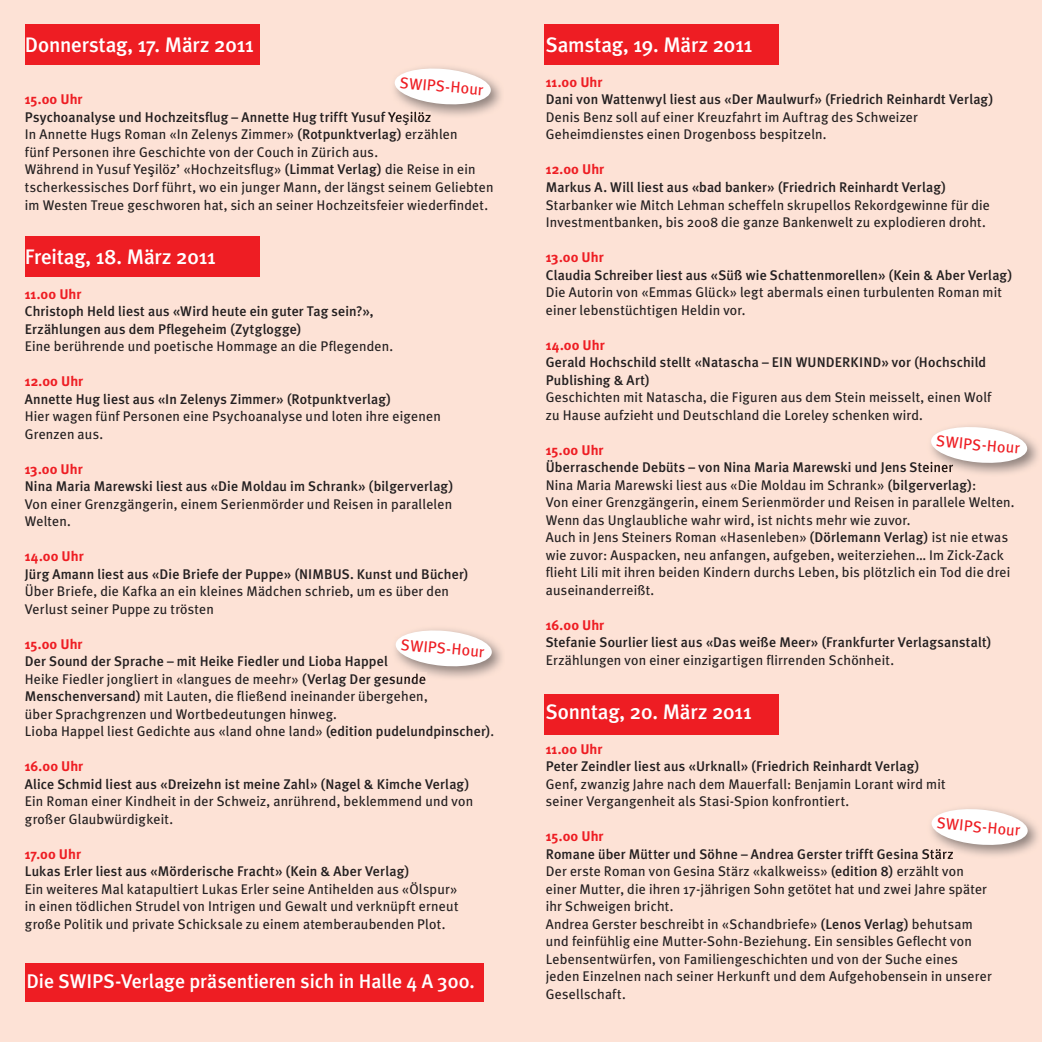
<style>
.page{position:relative;width:1042px;height:1042px;background:#fde2d6}
.page>*{position:absolute;margin:0;border:0;box-sizing:border-box;transform-origin:0 0}
.t1{font:500 21px "Meta Plus";letter-spacing:-.005em;color:#fff}
.t2{font:500 19.78px "Meta Plus";letter-spacing:-.005em;color:#fff}
.t3{font:15.92px "Meta Plus";color:#ee1d23}
.t4{font:14px/17.5px "Meta Plus";letter-spacing:.01em;color:#231f20}
.t5{font:500 14px/17.5px "Meta Plus";letter-spacing:.01em;color:#231f20}
.t6{font:700 14px "Meta Plus";letter-spacing:.005em;color:#ee1d23}
.s1{font-weight:700;color:#ee1d23}
.s2{font-weight:500}
.s3{font-family:"Microsoft Sans Serif"}
</style>
<div class="page">
<div style="left:25px;top:25px;width:234px;height:40px;background:#ee1d23"></div>
<div style="left:544px;top:25px;width:235px;height:40px;background:#ee1d23"></div>
<div style="left:25px;top:236px;width:234px;height:40px;background:#ee1d23"></div>
<div style="left:544px;top:694px;width:235px;height:40px;background:#ee1d23"></div>
<img style="left:410px;top:80px;width:91px;height:36px">
<svg style="left:390px;top:112px;width:19px;height:6px"></svg>
<img style="left:410px;top:112px;width:21px;height:6px">
<svg style="left:394px;top:67px;width:98px;height:39px"></svg>
<img style="left:411px;top:642px;width:91px;height:36px">
<img style="left:391px;top:673px;width:35px;height:7px">
<svg style="left:395px;top:629px;width:98px;height:39px"></svg>
<img style="left:948px;top:820px;width:90px;height:36px">
<img style="left:926px;top:848px;width:27px;height:11px">
<svg style="left:931px;top:808px;width:97px;height:39px;background:#f4edea"></svg>
<img style="left:953px;top:438px;width:85px;height:36px">
<img style="left:926px;top:464px;width:27px;height:9px">
<svg style="left:930px;top:426px;width:98px;height:39px;background:#f3ece9"></svg>
<div style="left:25px;top:963px;width:458px;height:39px;background:#ee1d23"></div>
<h1 class="t1" style="left:25px;top:33px;width:231px">Donnerstag, 17. März 2011</h1>
<p class="t4" style="left:25px;top:91px;width:470px"><span class="s1">15.00 Uhr<br></span><span class="s2">Psychoanalyse und Hochzeitsflug – Annette Hug trifft Yusuf Ye</span><span class="s3">ş</span><span class="s2">ilöz<br></span>In Annette Hugs Roman «In Zelenys Zimmer» <span class="s2">(Rotpunktverlag)</span> erzählen<br>fünf Personen ihre Geschichte von der Couch in Zürich aus.<br>Während in Yusuf Ye<span class="s3">ş</span>ilöz’ «Hochzeitsflug» <span class="s2">(Limmat Verlag)</span> die Reise in ein tscherkessisches Dorf führt, wo ein junger Mann, der längst seinem Geliebten im Westen Treue geschworen hat, sich an seiner Hochzeitsfeier wiederfindet.</p>
<h1 class="t1" style="left:25px;top:244px;width:192px">Freitag, 18. März 2011</h1>
<p class="t6" style="left:25px;top:286px;width:58px">11.00 Uhr</p>
<p class="t5" style="left:25px;top:302px;width:350px">Christoph Held liest aus «Wird heute ein guter Tag sein?»,<br>Erzählungen aus dem Pflegeheim (Zytglogge)</p>
<p class="t4" style="left:25px;top:337px;width:370px">Eine berührende und poetische Hommage an die Pflegenden.</p>
<p class="t6" style="left:25px;top:373px;width:60px">12.00 Uhr</p>
<p class="t5" style="left:25px;top:390px;width:368px">Annette Hug liest aus «In Zelenys Zimmer» (Rotpunktverlag)</p>
<p class="t4" style="left:25px;top:407px;width:417px">Hier wagen fünf Personen eine Psychoanalyse und loten ihre eigenen<br>Grenzen aus.</p>
<p class="t6" style="left:25px;top:461px;width:59px">13.00 Uhr</p>
<p class="t5" style="left:25px;top:477px;width:430px">Nina Maria Marewski liest aus «Die Moldau im Schrank» (bilgerverlag)</p>
<p class="t4" style="left:25px;top:495px;width:429px">Von einer Grenzgängerin, einem Serienmörder und Reisen in parallelen<br>Welten.</p>
<p class="t6" style="left:25px;top:548px;width:60px">14.00 Uhr</p>
<p class="t5" style="left:25px;top:565px;width:445px">Jürg Amann liest aus «Die Briefe der Puppe» (NIMBUS. Kunst und Bücher)</p>
<p class="t4" style="left:25px;top:582px;width:426px">Über Briefe, die Kafka an ein kleines Mädchen schrieb, um es über den<br>Verlust seiner Puppe zu trösten</p>
<p class="t6" style="left:25px;top:636px;width:59px">15.00 Uhr</p>
<p class="t4" style="left:25px;top:652px;width:471px"><span class="s2">Der Sound der Sprache – mit Heike Fiedler und Lioba Happel<br></span>Heike Fiedler jongliert in «langues de meehr» <span class="s2">(Verlag Der gesunde Menschenversand)</span> mit Lauten, die fließend ineinander übergehen,<br>über Sprachgrenzen und Wortbedeutungen hinweg.<br>Lioba Happel liest Gedichte aus «land ohne land» <span class="s2">(edition pudelundpinscher)</span>.</p>
<p class="t6" style="left:25px;top:758px;width:60px">16.00 Uhr</p>
<p class="t5" style="left:25px;top:775px;width:446px">Alice Schmid liest aus «Dreizehn ist meine Zahl» (Nagel &amp; Kimche Verlag)</p>
<p class="t4" style="left:25px;top:792px;width:450px">Ein Roman einer Kindheit in der Schweiz, anrührend, beklemmend und von großer Glaubwürdigkeit.</p>
<p class="t6" style="left:25px;top:846px;width:58px">17.00 Uhr</p>
<p class="t5" style="left:25px;top:862px;width:386px">Lukas Erler liest aus «Mörderische Fracht» (Kein &amp; Aber Verlag)</p>
<p class="t4" style="left:25px;top:880px;width:435px;text-align:justify">Ein weiteres Mal katapultiert Lukas Erler seine Antihelden aus «Ölspur» in einen tödlichen Strudel von Intrigen und Gewalt und verknüpft erneut große Politik und private Schicksale zu einem atemberaubenden Plot.</p>
<p class="t3" style="left:401px;top:73px;width:85px;rotate:5deg">SWIPS-Hour</p>
<p class="t3" style="left:402px;top:635px;width:85px;rotate:5deg">SWIPS-Hour</p>
<h2 class="t2" style="left:27px;top:970px;width:450px">Die SWIPS-Verlage präsentieren sich in Halle 4 A 300.</h2>
<h1 class="t1" style="left:546px;top:33px;width:208px">Samstag, 19. März 2011</h1>
<p class="t6" style="left:546px;top:74px;width:58px">11.00 Uhr</p>
<p class="t5" style="left:546px;top:91px;width:449px">Dani von Wattenwyl liest aus «Der Maulwurf» (Friedrich Reinhardt Verlag)</p>
<p class="t4" style="left:546px;top:108px;width:373px">Denis Benz soll auf einer Kreuzfahrt im Auftrag des Schweizer<br>Geheimdienstes einen Drogenboss bespitzeln.</p>
<p class="t6" style="left:546px;top:161px;width:60px">12.00 Uhr</p>
<p class="t5" style="left:546px;top:178px;width:402px">Markus A. Will liest aus «bad banker» (Friedrich Reinhardt Verlag)</p>
<p class="t4" style="left:546px;top:196px;width:446px">Starbanker wie Mitch Lehman scheffeln skrupellos Rekordgewinne für die<br>Investmentbanken, bis 2008 die ganze Bankenwelt zu explodieren droht.</p>
<p class="t6" style="left:546px;top:249px;width:59px">13.00 Uhr</p>
<p class="t5" style="left:546px;top:266px;width:468px">Claudia Schreiber liest aus «Süß wie Schattenmorellen» (Kein &amp; Aber Verlag)</p>
<p class="t4" style="left:546px;top:283px;width:458px">Die Autorin von «Emmas Glück» legt abermals einen turbulenten Roman mit einer lebenstüchtigen Heldin vor.</p>
<p class="t6" style="left:546px;top:336px;width:60px">14.00 Uhr</p>
<p class="t5" style="left:546px;top:353px;width:442px">Gerald Hochschild stellt «Natascha – EIN WUNDERKIND» vor (Hochschild<br>Publishing &amp; Art)</p>
<p class="t4" style="left:546px;top:388px;width:447px">Geschichten mit Natascha, die Figuren aus dem Stein meisselt, einen Wolf zu Hause aufzieht und Deutschland die Loreley schenken wird.</p>
<p class="t6" style="left:546px;top:441px;width:59px">15.00 Uhr</p>
<p class="t4" style="left:546px;top:458px;width:470px"><span class="s2">Überraschende Debüts – von Nina Maria Marewski und Jens Steiner<br></span>Nina Maria Marewski liest aus «Die Moldau im Schrank» <span class="s2">(bilgerverlag)</span>:<br>Von einer Grenzgängerin, einem Serienmörder und Reisen in parallele Welten.<br>Wenn das Unglaubliche wahr wird, ist nichts mehr wie zuvor.<br>Auch in Jens Steiners Roman «Hasenleben» <span class="s2">(Dörlemann Verlag)</span> ist nie etwas wie zuvor: Auspacken, neu anfangen, aufgeben, weiterziehen… Im Zick-Zack flieht Lili mit ihren beiden Kindern durchs Leben, bis plötzlich ein Tod die drei auseinanderreißt.</p>
<p class="t6" style="left:546px;top:616px;width:60px">16.00 Uhr</p>
<p class="t5" style="left:546px;top:633px;width:447px">Stefanie Sourlier liest aus «Das weiße Meer» (Frankfurter Verlagsanstalt)</p>
<p class="t4" style="left:546px;top:651px;width:350px">Erzählungen von einer einzigartigen flirrenden Schönheit.</p>
<h1 class="t1" style="left:546px;top:699px;width:207px">Sonntag, 20. März 2011</h1>
<p class="t6" style="left:546px;top:741px;width:58px">11.00 Uhr</p>
<p class="t5" style="left:546px;top:757px;width:375px">Peter Zeindler liest aus «Urknall» (Friedrich Reinhardt Verlag)</p>
<p class="t4" style="left:546px;top:775px;width:401px">Genf, zwanzig Jahre nach dem Mauerfall: Benjamin Lorant wird mit seiner Vergangenheit als Stasi-Spion konfrontiert.</p>
<p class="t6" style="left:546px;top:828px;width:59px">15.00 Uhr</p>
<p class="t4" style="left:546px;top:845px;width:447px"><span class="s2">Romane über Mütter und Söhne – Andrea Gerster trifft Gesina Stärz<br></span>Der erste Roman von Gesina Stärz «kalkweiss» <span class="s2">(edition 8)</span> erzählt von einer Mutter, die ihren 17-jährigen Sohn getötet hat und zwei Jahre später ihr Schweigen bricht.<br>Andrea Gerster beschreibt in «Schandbriefe» <span class="s2">(Lenos Verlag)</span> behutsam und feinfühlig eine Mutter-Sohn-Beziehung. Ein sensibles Geflecht von Lebensentwürfen, von Familiengeschichten und von der Suche eines jeden Einzelnen nach seiner Herkunft und dem Aufgehobensein in unserer Gesellschaft.</p>
<p class="t3" style="left:937px;top:432px;width:85px;rotate:5deg">SWIPS-Hour</p>
<p class="t3" style="left:937px;top:814px;width:85px;rotate:5deg">SWIPS-Hour</p>
</div>
